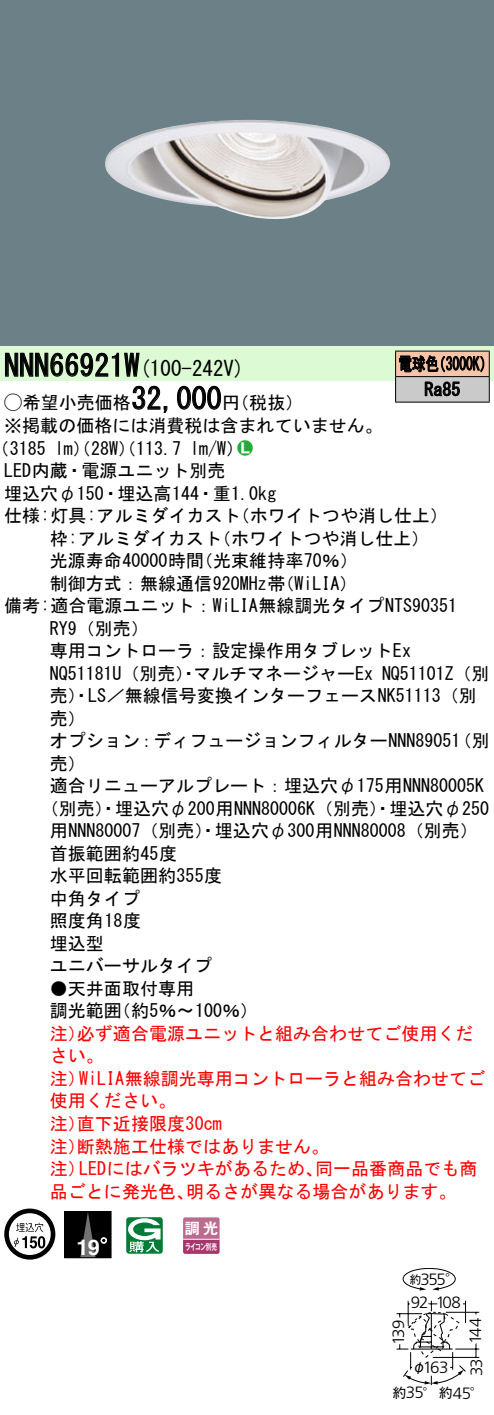
<style>
.page{position:relative;width:494px;height:1415px;background:#fff}
.page>*{position:absolute;margin:0;border:0;box-sizing:border-box;transform-origin:0 0}
.t1{font:30px "MS Gothic";color:#000}
.t2{font:700 21.6px "Helvetica LT Std";color:#fff}
.t3{font:21px "MS Gothic";color:#000}
.t4{font:18px/22.5px "MS Gothic";color:#000}
.t5{font:18px/22.5px "MS Gothic";color:#f00}
.t6{font:18px/25.5px "MS Gothic";color:#000;scale:.75 1}
.t7{font:18px "Ford Classification 1";color:#23ac38}
.t8{font:300 16.5px "Frutiger LT Std";letter-spacing:-.06em;color:#000}
.t9{font:15px "Gothic MB101 Pro De Bold 90 pv RKSJ H";color:#fff}
.t10{font:13.5px "Gothic MB101 Pro Regular 90 pv RKSJ H";color:#000}
.t11{font:11.4px "Gothic MB101 Pro Regular 90 pv RKSJ H";color:#000}
.t12{font:8.7px "Gothic MB101 Pro De Bold 90 pv RKSJ H";letter-spacing:-.05em;color:#fff;scale:.65 1}
.s1{font-size:30px}
.s2{font-family:"Ford Classification 1"}
.s3{color:#fff}
.s4{font-family:"Gothic MB101 Pro Regular 90 pv RKSJ H";font-weight:400;font-size:13.5px}
</style>
<div class="page">
<div style="left:0;top:0;width:493px;height:346px;background:#6c8087"></div>
<img style="left:105px;top:120px;width:285px;height:99px">
<div style="left:0;top:346px;width:493px;height:34px;background:#dcfad4"></div>
<svg style="left:5px;top:352px;width:135px;height:25px"></svg>
<svg style="left:132px;top:385px;width:36px;height:28px"></svg>
<svg style="left:177px;top:385px;width:44px;height:25px"></svg>
<svg style="left:4px;top:1208px;width:51px;height:51px"></svg>
<svg style="left:38px;top:1236px;width:7px;height:12px"></svg>
<div style="left:65px;top:1211px;width:46px;height:46px;background:#000"></div>
<svg style="left:80px;top:1213px;width:15px;height:42px"></svg>
<div style="left:64px;top:1211px;width:47px;height:46px;border:1px solid #000"></div>
<svg style="left:101px;top:1237px;width:6px;height:6px"></svg>
<svg style="left:126px;top:1217px;width:37px;height:36px"></svg>
<svg style="left:183px;top:1217px;width:36px;height:36px"></svg>
<hr style="left:183px;top:1238px;width:36px;height:1px;background:#fff">
<hr style="left:395px;top:350px;width:94px;height:1px;background:#000">
<hr style="left:395px;top:401px;width:94px;height:1px;background:#000">
<svg style="left:394px;top:351px;width:95px;height:50px;background:#a5958b"></svg>
<svg style="left:396px;top:1268px;width:84px;height:118px"></svg>
<h1 class="t1" style="left:4px;top:350px;width:122px">NNN66921</h1>
<p class="t3" style="left:124px;top:358px;width:121px">(<span class="s1">W</span> 100-242 (V</p>
<p class="t6" style="left:424px;top:351px;width:49px;text-indent:-26px">電球色<br>Ra85</p>
<p class="t6" style="left:432px;top:351px;width:82px">（3000 (K</p>
<h1 class="t1" style="left:131px;top:383px;width:91px">32,000</h1>
<p class="t4" style="left:4px;top:391px;width:379px"><span class="s2">A</span>希望小売価格<br>※掲載の価格には消費税は含まれていません。</p>
<p class="t7" style="left:237px;top:438px;width:17px">2<span class="s3">7</span></p>
<p class="t4" style="left:222px;top:391px;width:82px">（円税抜(</p>
<p class="t4" style="left:190px;top:437px;width:55px">l m (W/</p>
<p class="t4" style="left:-8px;top:437px;width:56px">（3185</p>
<p class="t4" style="left:4px;top:459px;width:223px">LED内蔵・電源ユニット別売</p>
<p class="t4" style="left:4px;top:482px;width:273px">埋込穴φ150・埋込高144・重1.0kg</p>
<p class="t4" style="left:231px;top:504px;width:218px">（ホワイトつや消し仕上(</p>
<p class="t4" style="left:55px;top:437px;width:128px">lm）（28 ）（W 113.7</p>
<p class="t4" style="left:213px;top:504px;width:217px;text-indent:-209px">仕様:灯具:アルミダイカスト<br>（ホワイトつや消し仕上(</p>
<p class="t4" style="left:195px;top:527px;width:164px;text-indent:-145px">枠:アルミダイカスト<br>（光束維持率70％(</p>
<p class="t4" style="left:50px;top:549px;width:156px">光源寿命40000時間</p>
<p class="t4" style="left:50px;top:572px;width:237px">制御方式：無線通信920MHz帯</p>
<p class="t4" style="left:4px;top:594px;width:454px">備考:適合電源ユニット：WiLIA無線調光タイプNTS90351</p>
<p class="t4" style="left:50px;top:617px;width:100px">RY （9 別売(</p>
<p class="t4" style="left:50px;top:639px;width:362px">専用コントローラ：設定操作用タブレットEx</p>
<p class="t4" style="left:381px;top:662px;width:109px">NQ51101 （Z 別</p>
<p class="t4" style="left:276px;top:572px;width:82px">（WiLIA(</p>
<p class="t4" style="left:193px;top:662px;width:181px">マルチマネージャーEx</p>
<p class="t4" style="left:50px;top:662px;width:149px">NQ51181 （U 別売）・</p>
<p class="t4" style="left:50px;top:684px;width:428px">売）・LS／無線信号変換インターフェースNK51113（別</p>
<p class="t4" style="left:50px;top:707px;width:37px">売(</p>
<p class="t4" style="left:453px;top:729px;width:37px">（別</p>
<p class="t4" style="left:50px;top:729px;width:411px">オプション：ディフュージョンフィルターNNN89051</p>
<p class="t4" style="left:50px;top:752px;width:37px">売(</p>
<p class="t4" style="left:50px;top:774px;width:435px">適合リニューアルプレート：埋込穴φ175用NNN80005K</p>
<p class="t4" style="left:41px;top:797px;width:449px">（別売）・埋込穴φ200用NNN80006 （K 別売）・埋込穴φ250</p>
<p class="t4" style="left:50px;top:819px;width:429px">用NNN80007（別売）・埋込穴φ300用NNN80008（別売(</p>
<p class="t4" style="left:50px;top:842px;width:129px">首振範囲約45度</p>
<p class="t4" style="left:50px;top:864px;width:174px">水平回転範囲約355度</p>
<p class="t4" style="left:50px;top:887px;width:91px">中角タイプ</p>
<p class="t4" style="left:50px;top:909px;width:93px">照度角18度</p>
<p class="t4" style="left:50px;top:932px;width:55px">埋込型</p>
<p class="t4" style="left:50px;top:954px;width:163px">ユニバーサルタイプ</p>
<p class="t4" style="left:113px;top:977px;width:147px;text-indent:-63px">●天井面取付専用<br>（約5％〜100％(</p>
<p class="t4" style="left:50px;top:999px;width:73px">調光範囲</p>
<p class="t5" style="left:77px;top:1022px;width:397px">必ず適合電源ユニットと組み合わせてご使用くだ</p>
<p class="t5" style="left:50px;top:1022px;width:37px">注）</p>
<p class="t5" style="left:50px;top:1044px;width:55px">さい。</p>
<p class="t5" style="left:79px;top:1067px;width:407px">WiLIA無線調光専用コントローラと組み合わせてご</p>
<p class="t5" style="left:50px;top:1067px;width:37px">注）</p>
<p class="t5" style="left:50px;top:1089px;width:127px">使用ください。</p>
<p class="t5" style="left:77px;top:1112px;width:146px">直下近接限度30cm</p>
<p class="t5" style="left:77px;top:1112px;width:253px;text-indent:-27px">注）<br>断熱施工仕様ではありません。</p>
<p class="t5" style="left:50px;top:1134px;width:37px">注）</p>
<p class="t5" style="left:79px;top:1157px;width:245px">LEDにはバラツキがあるため、</p>
<p class="t5" style="left:315px;top:1157px;width:163px">同一品番商品でも商</p>
<p class="t5" style="left:50px;top:1157px;width:37px">注）</p>
<p class="t5" style="left:50px;top:1179px;width:145px">品ごとに発光色、</p>
<p class="t5" style="left:186px;top:1179px;width:272px">明るさが異なる場合があります。</p>
<p class="t2" style="left:76px;top:1234px;width:25px">19</p>
<p class="t9" style="left:184px;top:1215px;width:35px">調光</p>
<p class="t12" style="left:185px;top:1239px;width:51px">ライコン別売</p>
<p class="t8" style="left:420px;top:1269px;width:39px">355<span class="s4">°</span></p>
<p class="t11" style="left:409px;top:1269px;width:13px">約</p>
<p class="t8" style="left:410px;top:1292px;width:51px">92 108</p>
<p class="t8" style="left:388px;top:1345px;width:27px;rotate:-90deg">139</p>
<p class="t8" style="left:465px;top:1344px;width:28px;rotate:-90deg">144</p>
<p class="t8" style="left:466px;top:1376px;width:20px;rotate:-90deg">33</p>
<p class="t8" style="left:452px;top:1383px;width:32px">45<span class="s4">°</span></p>
<p class="t8" style="left:422px;top:1357px;width:27px">163</p>
<p class="t10" style="left:412px;top:1355px;width:15px">φ</p>
<p class="t10" style="left:392px;top:1381px;width:15px">約</p>
<p class="t8" style="left:405px;top:1383px;width:31px">35<span class="s4">°</span></p>
<p class="t10" style="left:439px;top:1381px;width:15px">約</p>
</div>
